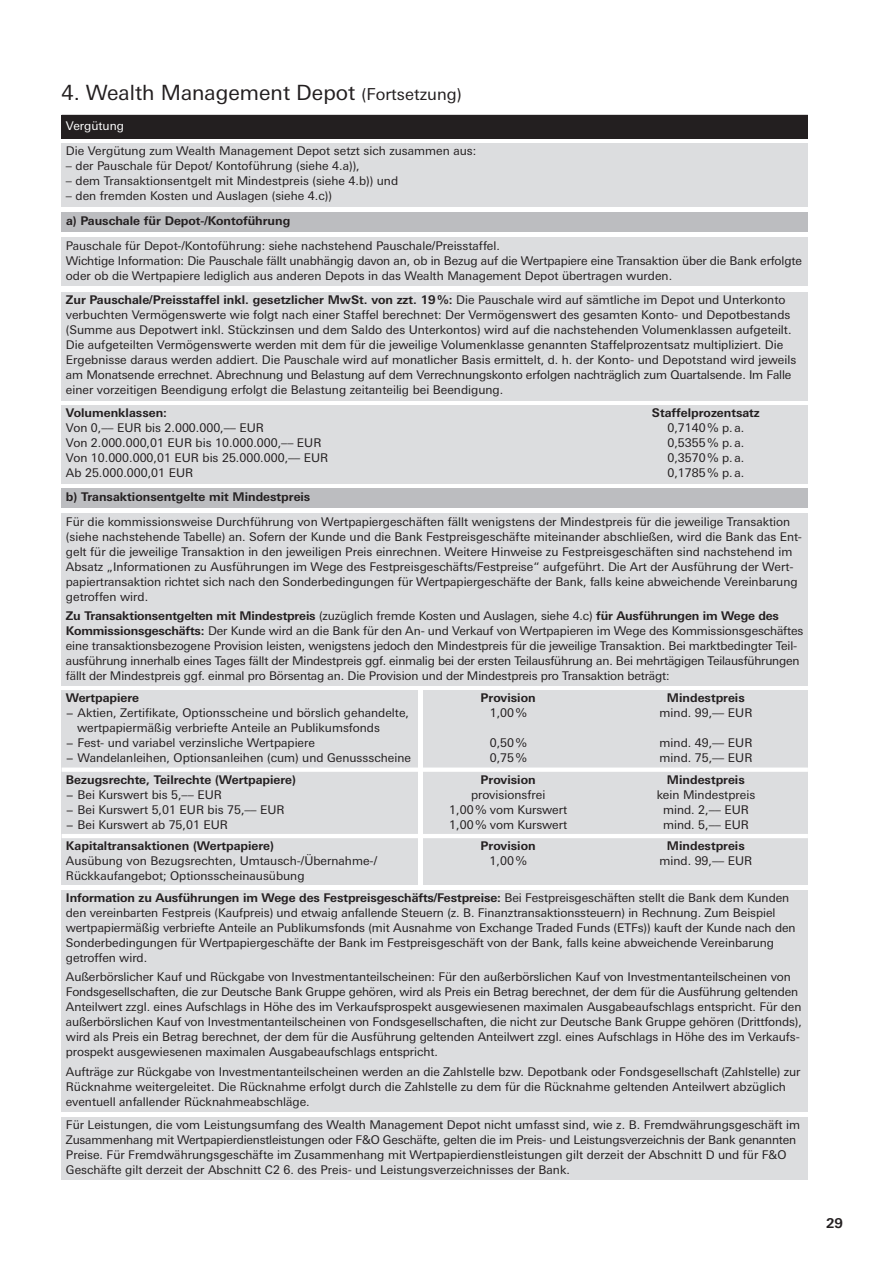
<style>
.page{position:relative;width:893px;height:1263px;background:#fff}
.page>*{position:absolute;margin:0;border:0;box-sizing:border-box;transform-origin:0 0}
.t1{font:21px "Deu Ba Univers";color:#231f20}
.t2{font:700 13.5px "Deu Ba Univers";color:#231f20}
.t3{font:12px/15px "Deu Ba Univers";color:#231f20}
.t4{font:700 12px "Deu Ba Univers";color:#231f20}
.t5{font:12px "Deu Ba Univers";color:#fff}
.s1{font-size:16.5px}
.s2{font-weight:700}
</style>
<div class="page">
<div style="left:62px;top:115px;width:746px;height:23px;background:#231f20"></div>
<div style="left:62px;top:143px;width:746px;height:63px;background:#dcdddf"></div>
<div style="left:62px;top:690px;width:746px;height:195px;background:#dcdddf"></div>
<div style="left:62px;top:767px;width:746px;height:5px;background:#fff"></div>
<hr style="left:62px;top:834px;width:746px;height:4px;background:#fff">
<hr style="left:419px;top:688px;width:4px;height:199px;background:#fff">
<div style="left:62px;top:890px;width:746px;height:222px;background:#dcdddf"></div>
<div style="left:62px;top:1117px;width:746px;height:62px;background:#dcdddf"></div>
<div style="left:62px;top:405px;width:746px;height:78px;background:#dcdddf"></div>
<div style="left:62px;top:238px;width:746px;height:48px;background:#dcdddf"></div>
<div style="left:62px;top:212px;width:746px;height:20px;background:#bcbdc0"></div>
<div style="left:62px;top:292px;width:746px;height:108px;background:#dcdddf"></div>
<div style="left:62px;top:513px;width:746px;height:172px;background:#dcdddf"></div>
<div style="left:62px;top:488px;width:746px;height:20px;background:#bcbdc0"></div>
<h1 class="t1" style="left:62px;top:85px;width:401px">4. Wealth Management Depot <span class="s1">(Fortsetzung)</span></h1>
<p class="t5" style="left:66px;top:121px;width:60px">Vergütung</p>
<p class="t3" style="left:66px;top:144px;width:412px">Die Vergütung zum Wealth Management Depot setzt sich zusammen aus:</p>
<p class="t3" style="left:66px;top:159px;width:295px">– der Pauschale für Depot/ Kontoführung (siehe 4.a)),</p>
<p class="t3" style="left:66px;top:174px;width:334px">– dem Transaktionsentgelt mit Mindestpreis (siehe 4.b)) und</p>
<p class="t3" style="left:66px;top:189px;width:268px">– den fremden Kosten und Auslagen (siehe 4.c))</p>
<p class="t4" style="left:66px;top:216px;width:226px">a) Pauschale für Depot-/Kontoführung</p>
<p class="t3" style="left:66px;top:239px;width:737px">Pauschale für Depot-/Kontoführung: siehe nachstehend Pauschale/Preisstaffel.<br>Wichtige Information: Die Pauschale fällt unabhängig davon an, ob in Bezug auf die Wertpapiere eine Transaktion über die Bank erfolgte oder ob die Wertpapiere lediglich aus anderen Depots in das Wealth Management Depot übertragen wurden.</p>
<p class="t3" style="left:66px;top:293px;width:732px"><span class="s2">Zur Pauschale/Preisstaffel inkl. gesetzlicher MwSt. von zzt. 19 %:</span> Die Pauschale wird auf sämtliche im Depot und Unterkonto verbuchten Vermögenswerte wie folgt nach einer Staffel berechnet: Der Vermögenswert des gesamten Konto- und Depotbestands (Summe aus Depotwert inkl. Stückzinsen und dem Saldo des Unterkontos) wird auf die nachstehenden Volumenklassen aufgeteilt.<br>Die aufgeteilten Vermögenswerte werden mit dem für die jeweilige Volumenklasse genannten Staffelprozentsatz multipliziert. Die Ergebnisse daraus werden addiert. Die Pauschale wird auf monatlicher Basis ermittelt, d. h. der Konto- und Depotstand wird jeweils am Monatsende errechnet. Abrechnung und Belastung auf dem Verrechnungskonto erfolgen nachträglich zum Quartalsende. Im Falle einer vorzeitigen Beendigung erfolgt die Belastung zeitanteilig bei Beendigung.</p>
<p class="t4" style="left:66px;top:408px;width:103px">Volumenklassen:</p>
<p class="t4" style="left:652px;top:408px;width:109px">Staffelprozentsatz</p>
<p class="t3" style="left:66px;top:421px;width:200px">Von 0,–– EUR bis 2.000.000,–– EUR</p>
<p class="t3" style="left:667px;top:421px;width:78px">0,7140% p. a.</p>
<p class="t3" style="left:66px;top:436px;width:257px">Von 2.000.000,01 EUR bis 10.000.000,–– EUR</p>
<p class="t3" style="left:667px;top:436px;width:78px">0,5355% p. a.</p>
<p class="t3" style="left:66px;top:451px;width:264px">Von 10.000.000,01 EUR bis 25.000.000,–– EUR</p>
<p class="t3" style="left:667px;top:451px;width:78px">0,3570% p. a.</p>
<p class="t3" style="left:66px;top:466px;width:129px">Ab 25.000.000,01 EUR</p>
<p class="t3" style="left:667px;top:466px;width:78px">0,1785% p. a.</p>
<p class="t4" style="left:66px;top:493px;width:246px">b) Transaktionsentgelte mit Mindestpreis</p>
<p class="t3" style="left:66px;top:515px;width:738px">Für die kommissionsweise Durchführung von Wertpapiergeschäften fällt wenigstens der Mindestpreis für die jeweilige Transaktion (siehe nachstehende Tabelle) an. Sofern der Kunde und die Bank Festpreisgeschäfte miteinander abschließen, wird die Bank das Ent&shy;gelt für die jeweilige Transaktion in den jeweiligen Preis einrechnen. Weitere Hinweise zu Festpreisgeschäften sind nachstehend im Absatz „Informationen zu Ausführungen im Wege des Festpreisgeschäfts/Festpreise“ aufgeführt. Die Art der Ausführung der Wert&shy;papiertransaktion richtet sich nach den Sonderbedingungen für Wertpapiergeschäfte der Bank, falls keine abweichende Vereinbarung getroffen wird.</p>
<p class="t3" style="left:66px;top:609px;width:739px"><span class="s2">Zu Transaktionsentgelten mit Mindestpreis</span> (zuzüglich fremde Kosten und Auslagen, siehe 4.c) <span class="s2">für Ausführungen im Wege des Kommissionsgeschäfts:</span> Der Kunde wird an die Bank für den An- und Verkauf von Wertpapieren im Wege des Kommissionsgeschäftes eine transaktionsbezogene Provision leisten, wenigstens jedoch den Mindestpreis für die jeweilige Transaktion. Bei marktbedingter Teil&shy;ausführung innerhalb eines Tages fällt der Mindestpreis ggf. einmalig bei der ersten Teilausführung an. Bei mehrtägigen Teilausführungen fällt der Mindestpreis ggf. einmal pro Börsentag an. Die Provision und der Mindestpreis pro Transaktion beträgt:</p>
<p class="t4" style="left:66px;top:694px;width:75px">Wertpapiere</p>
<p class="t4" style="left:481px;top:694px;width:57px">Provision</p>
<p class="t4" style="left:667px;top:694px;width:79px">Mindestpreis</p>
<p class="t3" style="left:66px;top:707px;width:345px">− Aktien, Zertifikate, Optionsscheine und börslich gehandelte,</p>
<p class="t3" style="left:490px;top:707px;width:39px">1,00%</p>
<p class="t3" style="left:660px;top:707px;width:94px">mind. 99,–– EUR</p>
<p class="t3" style="left:66px;top:722px;width:316px;text-indent:11px">wertpapiermäßig verbriefte Anteile an Publikumsfonds − Fest- und variabel verzinsliche Wertpapiere</p>
<p class="t3" style="left:490px;top:737px;width:39px">0,50%</p>
<p class="t3" style="left:660px;top:737px;width:94px">mind. 49,–– EUR</p>
<p class="t3" style="left:66px;top:752px;width:347px">− Wandelanleihen, Optionsanleihen (cum) und Genussscheine</p>
<p class="t3" style="left:490px;top:752px;width:39px">0,75%</p>
<p class="t3" style="left:660px;top:752px;width:94px">mind. 75,–– EUR</p>
<p class="t4" style="left:66px;top:775px;width:232px">Bezugsrechte, Teilrechte (Wertpapiere)</p>
<p class="t4" style="left:481px;top:775px;width:57px">Provision</p>
<p class="t4" style="left:667px;top:775px;width:79px">Mindestpreis</p>
<p class="t3" style="left:66px;top:788px;width:157px">− Bei Kurswert bis 5,–– EUR</p>
<p class="t3" style="left:471px;top:788px;width:76px">provisionsfrei</p>
<p class="t3" style="left:657px;top:788px;width:100px">kein Mindestpreis</p>
<p class="t3" style="left:66px;top:803px;width:220px">− Bei Kurswert 5,01 EUR bis 75,–– EUR</p>
<p class="t3" style="left:449px;top:803px;width:119px">1,00% vom Kurswert</p>
<p class="t3" style="left:663px;top:803px;width:87px">mind. 2,–– EUR</p>
<p class="t3" style="left:66px;top:818px;width:164px">− Bei Kurswert ab 75,01 EUR</p>
<p class="t3" style="left:449px;top:818px;width:119px">1,00% vom Kurswert</p>
<p class="t3" style="left:663px;top:818px;width:87px">mind. 5,–– EUR</p>
<p class="t4" style="left:66px;top:841px;width:210px">Kapitaltransaktionen (Wertpapiere)</p>
<p class="t4" style="left:481px;top:841px;width:57px">Provision</p>
<p class="t4" style="left:667px;top:841px;width:79px">Mindestpreis</p>
<p class="t3" style="left:66px;top:854px;width:313px">Ausübung von Bezugsrechten, Umtausch-/Übernahme-/</p>
<p class="t3" style="left:490px;top:854px;width:39px">1,00%</p>
<p class="t3" style="left:659px;top:854px;width:94px">mind. 99,–– EUR</p>
<p class="t3" style="left:66px;top:866px;width:725px;line-height:21.9px">Rückkaufangebot; Optionsscheinausübung<br><span class="s2">Information zu Ausführungen im Wege des Festpreisgeschäfts/Festpreise:</span> Bei Festpreisgeschäften stellt die Bank dem Kunden</p>
<p class="t3" style="left:66px;top:906px;width:731px">den vereinbarten Festpreis (Kaufpreis) und etwaig anfallende Steuern (z. B. Finanztransaktionssteuern) in Rechnung. Zum Beispiel wertpapiermäßig verbriefte Anteile an Publikumsfonds (mit Ausnahme von Exchange Traded Funds (ETFs)) kauft der Kunde nach den Sonderbedingungen für Wertpapiergeschäfte der Bank im Festpreisgeschäft von der Bank, falls keine abweichende Vereinbarung getroffen wird.</p>
<p class="t3" style="left:66px;top:971px;width:737px">Außerbörslicher Kauf und Rückgabe von Investmentanteilscheinen: Für den außerbörslichen Kauf von Investmentanteilscheinen von Fondsgesellschaften, die zur Deutsche Bank Gruppe gehören, wird als Preis ein Betrag berechnet, der dem für die Ausführung geltenden Anteilwert zzgl. eines Aufschlags in Höhe des im Verkaufsprospekt ausgewiesenen maximalen Ausgabeaufschlags entspricht. Für den außerbörslichen Kauf von Investmentanteilscheinen von Fondsgesellschaften, die nicht zur Deutsche Bank Gruppe gehören (Drittfonds), wird als Preis ein Betrag berechnet, der dem für die Ausführung geltenden Anteilwert zzgl. eines Aufschlags in Höhe des im Verkaufs&shy;prospekt ausgewiesenen maximalen Ausgabeaufschlags entspricht.</p>
<p class="t3" style="left:66px;top:1065px;width:736px">Aufträge zur Rückgabe von Investmentanteilscheinen werden an die Zahlstelle bzw. Depotbank oder Fondsgesellschaft (Zahlstelle) zur<br>Rücknahme weitergeleitet. Die Rücknahme erfolgt durch die Zahlstelle zu dem für die Rücknahme geltenden Anteilwert abzüglich eventuell anfallender Rücknahmeabschläge.</p>
<p class="t3" style="left:66px;top:1118px;width:736px">Für Leistungen, die vom Leistungsumfang des Wealth Management Depot nicht umfasst sind, wie z. B. Fremdwährungsgeschäft im Zusammenhang mit Wertpapierdienstleistungen oder F&amp;O Geschäfte, gelten die im Preis- und Leistungsverzeichnis der Bank genannten Preise. Für Fremdwährungsgeschäfte im Zusammenhang mit Wertpapierdienstleistungen gilt derzeit der Abschnitt D und für F&amp;O Geschäfte gilt derzeit der Abschnitt C2 6. des Preis- und Leistungsverzeichnisses der Bank.</p>
<p class="t2" style="left:826px;top:1218px;width:18px">29</p>
</div>
